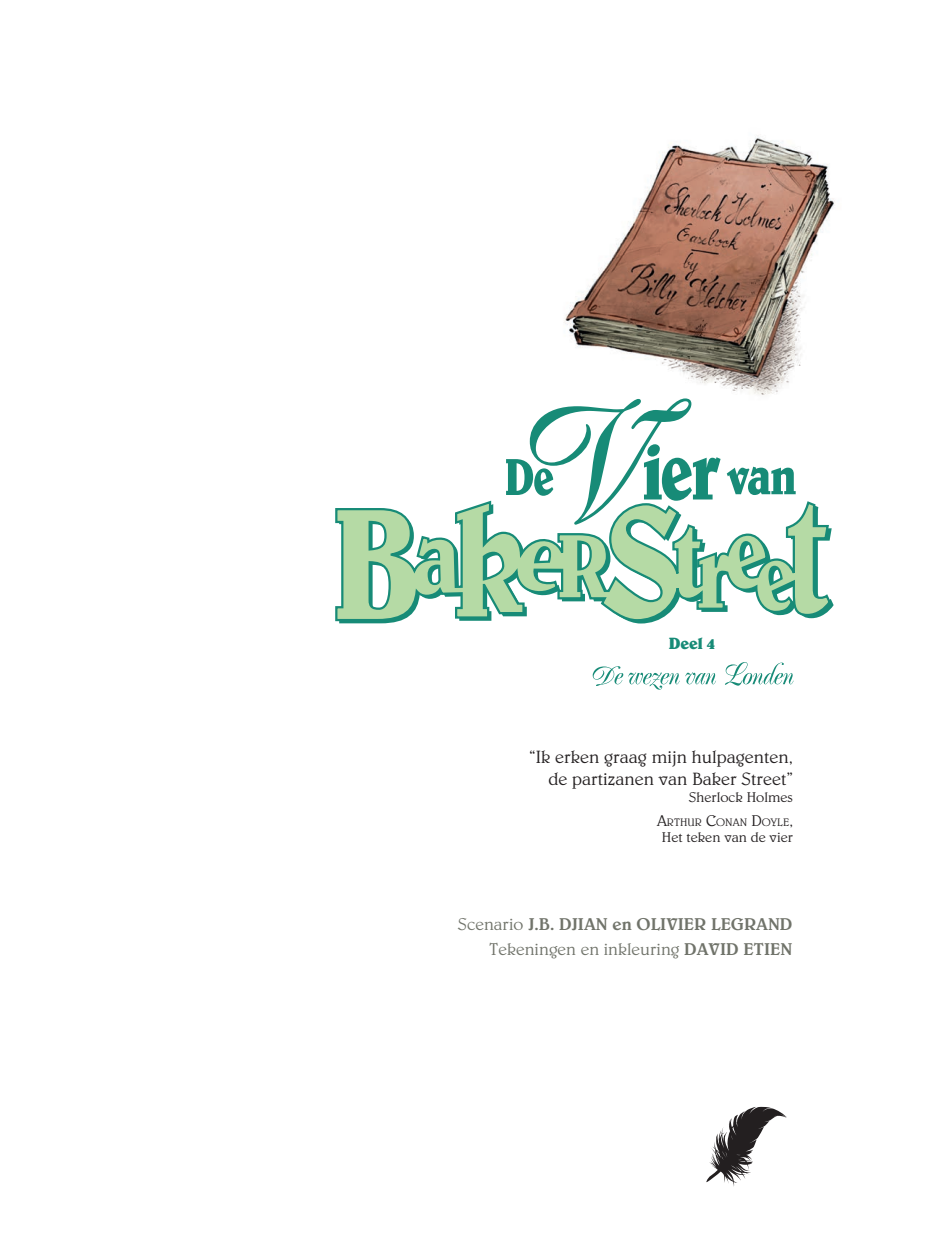
<style>
.page{position:relative;width:936px;height:1234px;background:#fff}
.page>*{position:absolute;margin:0;border:0;box-sizing:border-box;transform-origin:0 0}
.t1{font:300 18px/21.6px "Belwe Std";color:#231f20;text-align:right}
.t2{font:500 17.25px/25.5px "Belwe Std";color:#70736a;text-align:right}
.t3{font:700 16.5px "Belwe Std";color:#178b77}
.t4{font:300 14.25px "Belwe Std";color:#231f20}
.t5{font:300 10.95px "Belwe Std";color:#231f20}
.s1{font-size:15.75px}
.s2{font-weight:300}
</style>
<div class="page">
<svg style="left:706px;top:1106px;width:81px;height:80px"></svg>
<img style="left:564px;top:135px;width:271px;height:260px">
<svg style="left:335px;top:458px;width:497px;height:232px"></svg>
<svg style="left:726px;top:466px;width:69px;height:29px"></svg>
<svg style="left:506px;top:398px;width:214px;height:126px"></svg>
<p class="t3" style="left:669px;top:633px;width:48px">Deel 4</p>
<p class="t1" style="left:529px;top:745px;width:265px">“Ik erken graag mijn hulpagenten, de partizanen van Baker Street”</p>
<p class="t4" style="left:688px;top:788px;width:106px">Sherlock Holmes</p>
<p class="t5" style="left:657px;top:815px;width:138px"><span class="s1">A</span>RTHUR <span class="s1">C</span>ONAN <span class="s1">D</span>OYLE<span class="s1">,</span></p>
<p class="t4" style="left:661px;top:828px;width:133px">Het teken van de vier</p>
<p class="t2" style="left:458px;top:911px;width:336px"><span class="s2">Scenario</span> J.B. DJIAN en OLIVIER LEGRAND<br><span class="s2">Tekeningen en inkleuring</span> DAVID ETIEN</p>
</div>
